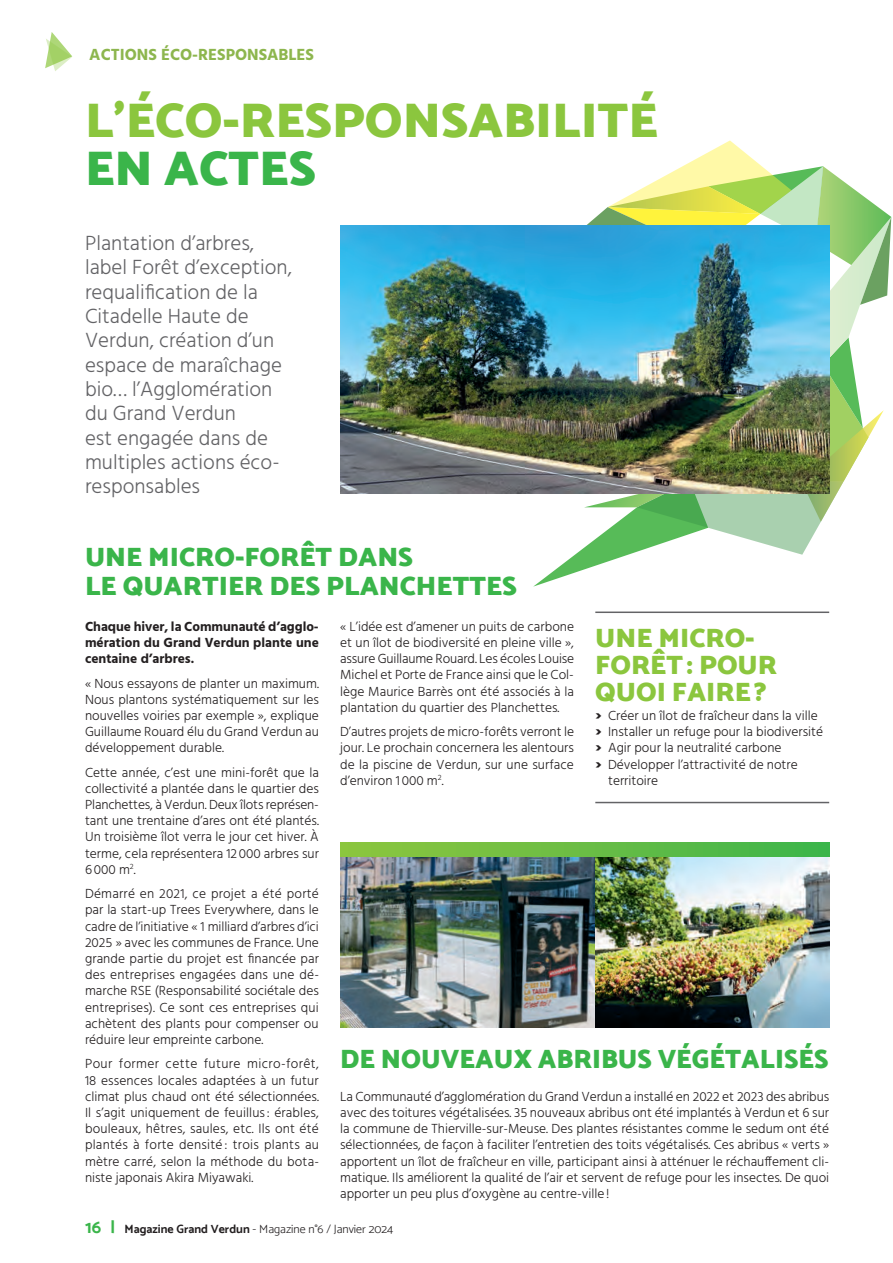
<style>
.page{position:relative;width:893px;height:1263px;background:#fff}
.page>*{position:absolute;margin:0;border:0;box-sizing:border-box;transform-origin:0 0}
.t1{font:900 49.5px "Catamaran";color:#8bc63e}
.t2{font:900 49.5px "Catamaran";color:#3ab54a}
.t3{font:900 27px/28.5px "Catamaran";color:#3ab54a}
.t4{font:900 27px/27px "Catamaran";color:#8bc63e}
.t5{font:300 21px/24.3px "Hind";color:#636366}
.t6{font:700 16.5px "Hind";color:#8db64e}
.t7{font:300 13.5px/16.2px "Hind";color:#231f20;text-align:justify}
.t8{font:700 13.5px/16.2px "Hind";color:#231f20;text-align:justify}
.t9{font:300 12px "Catamaran";color:#231f20}
.s1{font-weight:700;font-size:16.2px}
.s2{font-weight:700;font-size:18px;color:#3ab54a}
.s3{font-weight:700}
</style>
<div class="page">
<svg style="left:533px;top:140px;width:358px;height:447px"></svg>
<img style="left:340px;top:226px;width:489px;height:267px">
<div style="left:340px;top:842px;width:489px;height:16px;background:linear-gradient(to right,#90c53f,#3eb54a)"></div>
<img style="left:340px;top:858px;width:489px;height:170px">
<hr style="left:595px;top:611px;width:234px;height:2px;background:#636366">
<hr style="left:595px;top:802px;width:234px;height:1px;background:#636366">
<svg style="left:45px;top:32px;width:27px;height:39px"></svg>
<p class="t6" style="left:89px;top:45px;width:226px">ACTIONS ÉCO-RESPONSABLES</p>
<h1 class="t1" style="left:85px;top:91px;width:574px">L’ÉCO-RESPONSABILITÉ</h1>
<h1 class="t2" style="left:85px;top:139px;width:232px">EN ACTES</h1>
<h3 class="t5" style="left:85px;top:232px;width:208px">Plantation d’arbres, label Forêt d’exception, requalification de la<br>Citadelle Haute de<br>Verdun, création d’un espace de maraîchage bio… l’Agglomération du Grand Verdun<br>est engagée dans de multiples actions éco&shy;responsables</h3>
<h2 class="t3" style="left:85px;top:542px;width:433px">UNE MICRO-FORÊT DANS<br>LE QUARTIER DES PLANCHETTES</h2>
<p class="t8" style="left:85px;top:618px;width:235px">Chaque hiver, la Communauté d’agglo&shy;mération du Grand Verdun plante une centaine d’arbres.</p>
<p class="t7" style="left:85px;top:676px;width:235px">« Nous essayons de planter un maximum.<br>Nous plantons systématiquement sur les nouvelles voiries par exemple », explique Guillaume Rouard élu du Grand Verdun au développement durable.</p>
<p class="t7" style="left:85px;top:765px;width:235px">Cette année, c’est une mini-forêt que la collectivité a plantée dans le quartier des Planchettes, à Verdun. Deux îlots représen&shy;tant une trentaine d’ares ont été plantés.<br>Un troisième îlot verra le jour cet hiver. À terme, cela représentera 12000 arbres sur 6000 m<sup>2</sup>.</p>
<p class="t7" style="left:85px;top:886px;width:235px">Démarré en 2021, ce projet a été porté par la start-up Trees Everywhere, dans le cadre de l’initiative « 1 milliard d’arbres d’ici 2025 » avec les communes de France. Une grande partie du projet est financée par des entreprises engagées dans une dé&shy;marche RSE (Responsabilité sociétale des entreprises). Ce sont ces entreprises qui achètent des plants pour compenser ou réduire leur empreinte carbone.</p>
<p class="t7" style="left:85px;top:1056px;width:235px">Pour former cette future micro-forêt, 18 essences locales adaptées à un futur climat plus chaud ont été sélectionnées.<br>Il s’agit uniquement de feuillus : érables, bouleaux, hêtres, saules, etc. Ils ont été plantés à forte densité : trois plants au mètre carré, selon la méthode du bota&shy;niste japonais Akira Miyawaki.</p>
<p class="t7" style="left:340px;top:619px;width:236px">« L’idée est d’amener un puits de carbone et un îlot de biodiversité en pleine ville », assure Guillaume Rouard. Les écoles Louise Michel et Porte de France ainsi que le Col&shy;lège Maurice Barrès ont été associés à la plantation du quartier des Planchettes.</p>
<p class="t7" style="left:340px;top:724px;width:235px">D’autres projets de micro-forêts verront le jour. Le prochain concernera les alentours de la piscine de Verdun, sur une surface d’environ 1000 m<sup>2</sup>.</p>
<h2 class="t4" style="left:595px;top:624px;width:183px">UNE MICRO-<br>FORÊT: POUR<br>QUOI FAIRE?</h2>
<p class="t7" style="left:595px;top:708px;width:224px"><span class="s1">›</span> Créer un îlot de fraîcheur dans la ville</p>
<p class="t7" style="left:595px;top:724px;width:229px"><span class="s1">›</span> Installer un refuge pour la biodiversité</p>
<p class="t7" style="left:595px;top:740px;width:188px"><span class="s1">›</span> Agir pour la neutralité carbone</p>
<p class="t7" style="left:595px;top:757px;width:204px"><span class="s1">›</span> Développer l’attractivité de notre</p>
<p class="t7" style="left:608px;top:773px;width:52px">territoire</p>
<h2 class="t3" style="left:340px;top:1045px;width:490px">DE NOUVEAUX ABRIBUS VÉGÉTALISÉS</h2>
<p class="t7" style="left:340px;top:1089px;width:491px">La Communauté d’agglomération du Grand Verdun a installé en 2022 et 2023 des abribus avec des toitures végétalisées. 35 nouveaux abribus ont été implantés à Verdun et 6 sur la commune de Thierville-sur-Meuse. Des plantes résistantes comme le sedum ont été sélectionnées, de façon à faciliter l’entretien des toits végétalisés. Ces abribus « verts » apportent un îlot de fraîcheur en ville, participant ainsi à atténuer le réchauffement cli&shy;matique. Ils améliorent la qualité de l’air et servent de refuge pour les insectes. De quoi apporter un peu plus d’oxygène au centre-ville!</p>
<p class="t9" style="left:85px;top:1222px;width:310px"><span class="s2">16 |</span> <span class="s3">Magazine Grand Verdun</span> - Magazine n°6 / Janvier 2024</p>
</div>
